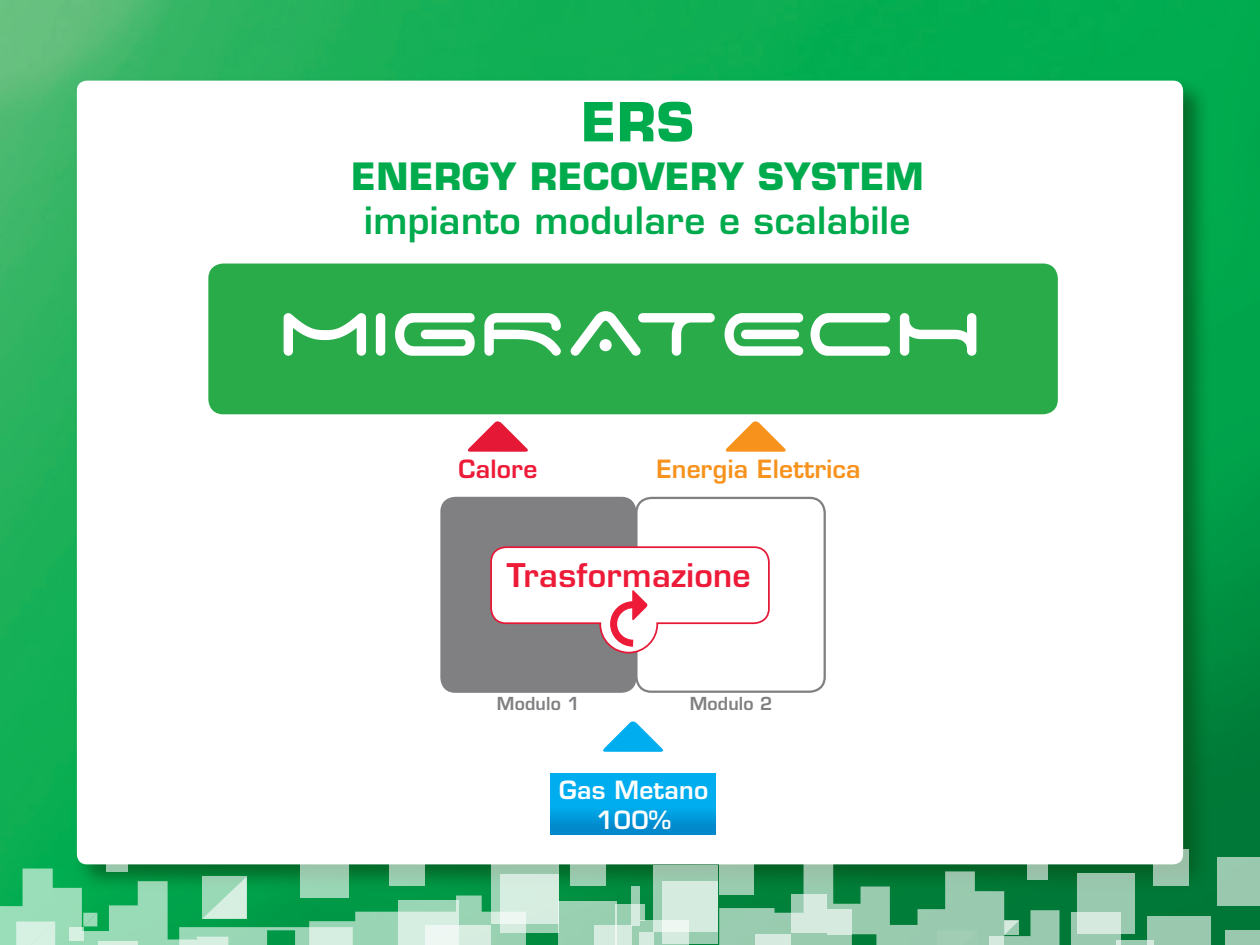
<style>
.page{position:relative;width:1260px;height:945px;background:#fff}
.page>*{position:absolute;margin:0;border:0;box-sizing:border-box;transform-origin:0 0}
.t1{font:700 52.5px "Eurostile LT";color:#00ab4d}
.t2{font:600 36.75px "Eurostile LT";letter-spacing:.01em;color:#00ab4d}
.t3{font:700 36.75px "Eurostile LT";letter-spacing:.01em;color:#00ab4d}
.t4{font:600 31.85px "Eurostile LT";letter-spacing:.01em;color:#ed1a38}
.t5{font:600 24.5px "Eurostile LT";letter-spacing:.01em;color:#f7931d}
.t6{font:600 24.5px/29.4px "Eurostile LT";letter-spacing:.01em;color:#fff;text-align:center}
.t7{font:600 24.5px "Eurostile LT";letter-spacing:.01em;color:#ed1a38}
.t8{font:600 17.5px "Eurostile LT";letter-spacing:.01em;color:#808083}
</style>
<div class="page">
<img style="left:0;top:0;width:1260px;height:945px">
<div style="left:72px;top:76px;width:1140px;height:817px;background:#05561d;opacity:.75"></div>
<div style="left:77px;top:81px;width:1106px;height:783px;background:#fff;border-radius:10px"></div>
<div style="left:440px;top:497px;width:196px;height:196px;background:#808083;border-radius:15px"></div>
<div style="left:635px;top:497px;width:191px;height:196px;border:2px solid #808083;border-radius:15px"></div>
<div style="left:1071px;top:912px;width:50px;height:33px;background:#99c9af"></div>
<svg style="left:1088px;top:874px;width:47px;height:60px;background:#a8d0ba"></svg>
<svg style="left:1153px;top:850px;width:36px;height:36px"></svg>
<svg style="left:526px;top:864px;width:32px;height:11px"></svg>
<svg style="left:526px;top:875px;width:32px;height:58px;background:#cce7d8"></svg>
<svg style="left:570px;top:864px;width:35px;height:22px"></svg>
<div style="left:559px;top:901px;width:58px;height:44px;background:#99d0b2"></div>
<div style="left:594px;top:925px;width:38px;height:20px;background:#d6ebdf"></div>
<svg style="left:615px;top:904px;width:25px;height:41px"></svg>
<svg style="left:631px;top:886px;width:9px;height:40px"></svg>
<svg style="left:0;top:855px;width:526px;height:90px;background:#70c496"></svg>
<div style="left:1226px;top:930px;width:34px;height:15px;background:#99c8ae"></div>
<div style="left:1217px;top:857px;width:43px;height:49px;background:#99c8ae"></div>
<div style="left:1147px;top:917px;width:64px;height:28px;background:#99c8ae"></div>
<svg style="left:1116px;top:940px;width:37px;height:5px"></svg>
<svg style="left:719px;top:864px;width:369px;height:81px;background:#54a376"></svg>
<div style="left:827px;top:909px;width:25px;height:25px;background:#d6eadf"></div>
<svg style="left:791px;top:895px;width:35px;height:38px"></svg>
<div style="left:755px;top:934px;width:35px;height:11px;background:#d6eadf"></div>
<svg style="left:719px;top:864px;width:34px;height:30px"></svg>
<div style="left:653px;top:866px;width:65px;height:66px;background:#99c8ac"></div>
<svg style="left:663px;top:881px;width:55px;height:63px;background:#cee7d9"></svg>
<svg style="left:640px;top:920px;width:48px;height:25px"></svg>
<div style="left:640px;top:932px;width:14px;height:13px;background:#d6ebdf"></div>
<div style="left:640px;top:904px;width:5px;height:17px;background:#99ceb1"></div>
<div style="left:551px;top:774px;width:165px;height:61px;background:linear-gradient(to bottom,#00bafa,#028ccf)"></div>
<svg style="left:603px;top:721px;width:61px;height:31px"></svg>
<svg style="left:725px;top:421px;width:61px;height:31px"></svg>
<svg style="left:467px;top:421px;width:61px;height:31px"></svg>
<div style="left:208px;top:264px;width:850px;height:150px;background:#29ab4a;border-radius:15px"></div>
<svg style="left:284px;top:311px;width:692px;height:45px"></svg>
<svg style="left:490px;top:545px;width:280px;height:109px"></svg>
<h1 class="t1" style="left:581px;top:90px;width:115px">ERS</h1>
<p class="t3" style="left:351px;top:154px;width:574px">ENERGY RECOVERY SYSTEM</p>
<p class="t2" style="left:364px;top:198px;width:548px">impianto modulare e scalabile</p>
<p class="t7" style="left:458px;top:454px;width:80px">Calore</p>
<p class="t5" style="left:656px;top:454px;width:206px">Energia Elettrica</p>
<p class="t4" style="left:507px;top:555px;width:245px">Trasformazione</p>
<p class="t8" style="left:497px;top:692px;width:84px">Modulo 1</p>
<p class="t8" style="left:690px;top:692px;width:84px">Modulo 2</p>
<p class="t6" style="left:559px;top:775px;width:151px">Gas Metano<br>100%</p>
</div>
